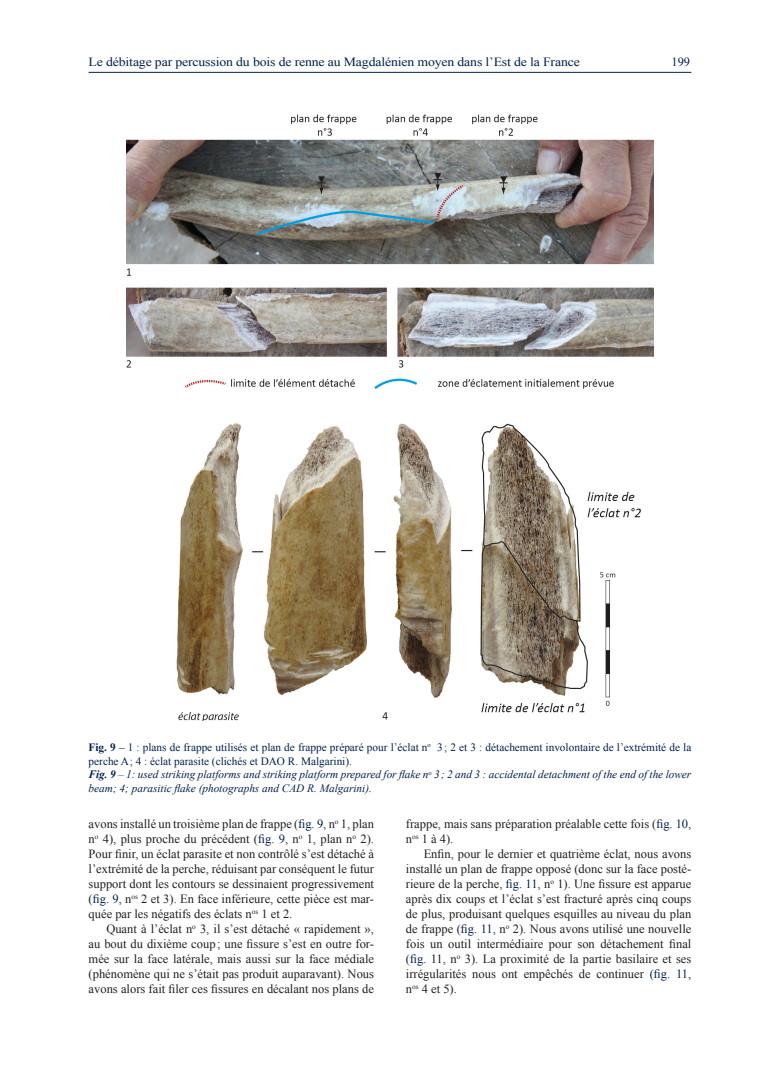
<style>
.page{position:relative;width:780px;height:1088px;background:#fff}
.page>*{position:absolute;margin:0;border:0;box-sizing:border-box;transform-origin:0 0}
.t1{font:12.5px/15px "Times New Roman";color:#231f20;text-align:justify}
.t2{font:12.5px "Times New Roman";letter-spacing:-.01em;color:#00214f;scale:1.1 1}
.t3{font:12.5px "Times New Roman";letter-spacing:-.01em;color:#00214f}
.Figures{font:italic 11.25px/13.8px "Times New Roman";color:#00214f}
.Figures-2{font:11.25px/13.8px "Times New Roman";color:#00214f}
.s1{font-weight:700}
.s2{color:#00214f}
</style>
<div class="page">
<hr style="left:89px;top:72px;width:602px;height:1px;background:#00214f">
<img style="left:127px;top:114px;width:526px;height:606px">
<p class="t2" style="left:89px;top:53px;width:448px">Le débitage par percussion du bois de renne au Magdalénien moyen dans l’Est de la France</p>
<p class="t3" style="left:671px;top:53px;width:20px">199</p>
<p class="Figures-2" style="left:89px;top:740px;width:604px"><span class="s1">Fig. 9</span> – 1 : plans de frappe utilisés et plan de frappe préparé pour l’éclat n<sup>o</sup> 3 ; 2 et 3 : détachement involontaire de l’extrémité de la perche A; 4 : éclat parasite (clichés et DAO R. Malgarini).</p>
<p class="Figures" style="left:89px;top:767px;width:604px"><span class="s1">Fig. 9</span> – 1: used striking platforms and striking platform prepared for flake n<sup>o</sup> 3; 2 and 3 : accidental detachment of the end of the lower beam; 4; parasitic flake (photographs and CAD R. Malgarini).</p>
<p class="t1" style="left:89px;top:816px;width:287px">avons installé un troisième plan de frappe (<span class="s2">fig. 9</span>, n<sup>o</sup> 1, plan n<sup>o</sup> 4), plus proche du précédent (<span class="s2">fig. 9</span>, n<sup>o</sup> 1, plan n<sup>o</sup> 2).<br>Pour finir, un éclat parasite et non contrôlé s’est détaché à l’extrémité de la perche, réduisant par conséquent le futur support dont les contours se dessinaient progressivement (<span class="s2">fig. 9</span>, n<sup>os</sup> 2 et 3). En face inférieure, cette pièce est mar&shy;quée par les négatifs des éclats n<sup>os</sup> 1 et 2.</p>
<p class="t1" style="left:89px;top:921px;width:287px;text-indent:18px">Quant à l’éclat n<sup>o</sup> 3, il s’est détaché « rapidement », au bout du dixième coup ; une fissure s’est en outre for&shy;mée sur la face latérale, mais aussi sur la face médiale (phénomène qui ne s’était pas produit auparavant). Nous avons alors fait filer ces fissures en décalant nos plans de</p>
<p class="t1" style="left:406px;top:816px;width:287px">frappe, mais sans préparation préalable cette fois (<span class="s2">fig. 10</span>, n<sup>os</sup> 1 à 4).</p>
<p class="t1" style="left:406px;top:846px;width:287px;text-indent:18px">Enfin, pour le dernier et quatrième éclat, nous avons installé un plan de frappe opposé (donc sur la face posté&shy;rieure de la perche, <span class="s2">fig. 11</span>, n<sup>o</sup> 1). Une fissure est apparue après dix coups et l’éclat s’est fracturé après cinq coups de plus, produisant quelques esquilles au niveau du plan de frappe (<span class="s2">fig. 11</span>, n<sup>o</sup> 2). Nous avons utilisé une nouvelle fois un outil intermédiaire pour son détachement final (<span class="s2">fig. 1</span>1, n<sup>o</sup> 3). La proximité de la partie basilaire et ses irrégularités nous ont empêchés de continuer <span class="s2">(fig. 11</span>, n<sup>os</sup> 4 et 5).</p>
</div>
